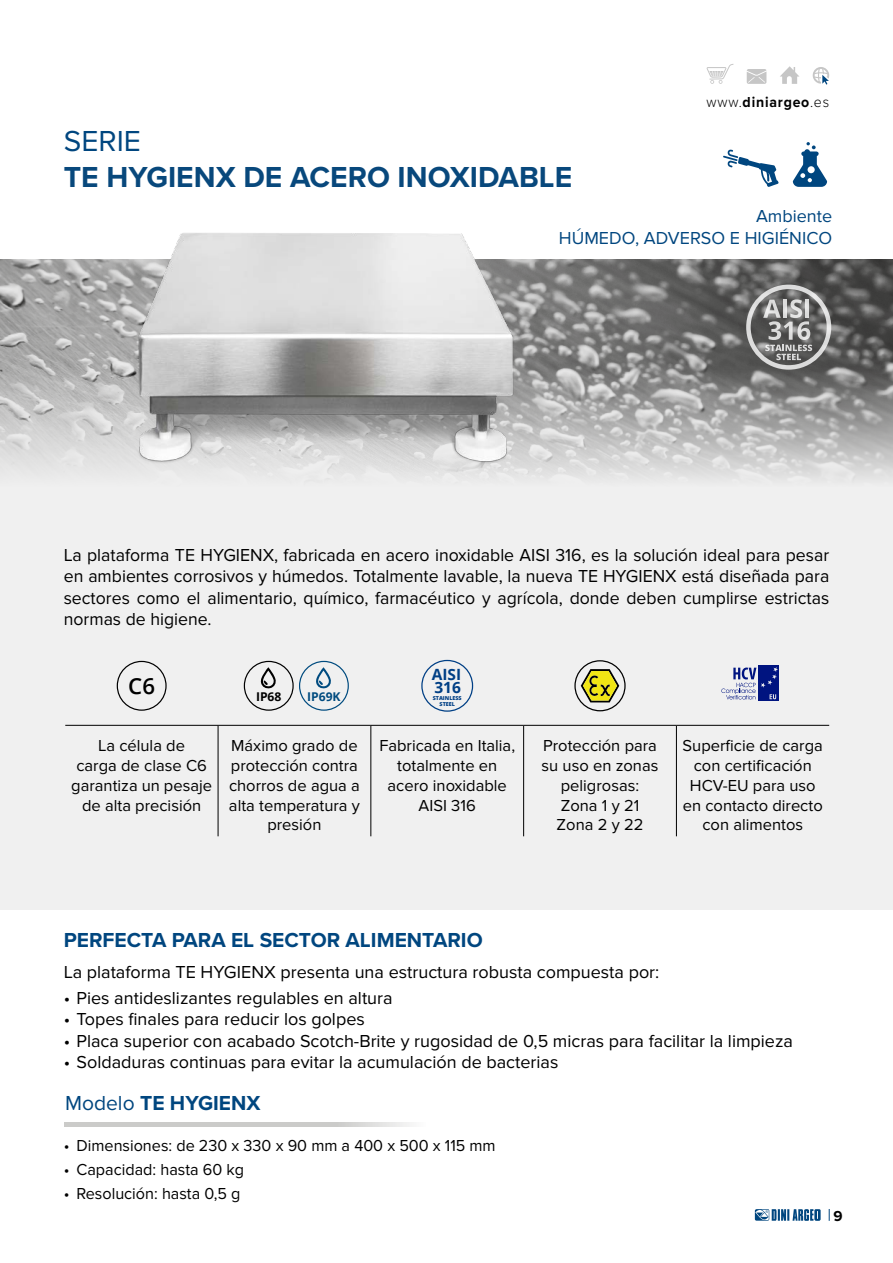
<style>
.page{position:relative;width:893px;height:1263px;background:#fff}
.page>*{position:absolute;margin:0;border:0;box-sizing:border-box;transform-origin:0 0}
.t1{font:700 30px "Proxima Nova";color:#08487c}
.t2{font:30px "Proxima Nova";color:#00467f}
.t3{font:600 22.2px "Open Sans";color:#000}
.t4{font:700 21px "Proxima Nova";color:#00467f}
.t5{font:18px/21.6px "Proxima Nova";color:#000;text-align:justify}
.t6{font:18px/21.6px "Proxima Nova";color:#00467f;text-align:right}
.t7{font:16.5px/19.8px "Proxima Nova";color:#000;text-align:center}
.t8{font:700 15.45px/13.4px "Open Sans";color:#003f85}
.t9{font:700 15px "Proxima Nova";letter-spacing:.055em;color:#000;scale:.94 1}
.t10{font:700 15px "Proxima Nova";letter-spacing:.055em;color:#000}
.t11{font:700 12.15px "Open Sans";color:#005087}
.t12{font:700 12.15px "Open Sans";color:#000}
.t13{font:800 5.4px/5.6px "Open Sans";color:#003f85;text-align:center}
.s1{font-weight:300}
.s2{font-weight:400}
</style>
<div class="page">
<svg style="left:829px;top:1209px;width:1px;height:12px"></svg>
<svg style="left:755px;top:1209px;width:66px;height:12px"></svg>
<div style="left:0;top:259px;width:893px;height:651px;background:#f0f0f0"></div>
<svg style="left:813px;top:67px;width:16px;height:18px"></svg>
<svg style="left:780px;top:66px;width:19px;height:18px"></svg>
<svg style="left:747px;top:69px;width:19px;height:15px"></svg>
<svg style="left:707px;top:64px;width:27px;height:20px"></svg>
<img style="left:0;top:259px;width:893px;height:223px">
<svg style="left:723px;top:150px;width:56px;height:37px"></svg>
<svg style="left:793px;top:142px;width:34px;height:45px"></svg>
<svg style="left:64px;top:1122px;width:346px;height:5px;background:#cfcfcd"></svg>
<img style="left:87px;top:233px;width:448px;height:249px">
<hr style="left:65px;top:725px;width:153px;height:1px;background:#000">
<hr style="left:218px;top:725px;width:153px;height:1px;background:#000">
<hr style="left:218px;top:725px;width:1px;height:111px;background:#000">
<hr style="left:371px;top:725px;width:153px;height:1px;background:#000">
<hr style="left:371px;top:725px;width:1px;height:111px;background:#000">
<hr style="left:524px;top:725px;width:152px;height:1px;background:#000">
<hr style="left:523px;top:725px;width:1px;height:111px;background:#000">
<hr style="left:676px;top:725px;width:153px;height:1px;background:#000">
<hr style="left:676px;top:725px;width:1px;height:111px;background:#000">
<div style="left:117px;top:661px;width:50px;height:50px;border:1px solid #000;border-radius:50%"></div>
<div style="left:244px;top:661px;width:50px;height:50px;border:1px solid #000;border-radius:50%"></div>
<svg style="left:261px;top:667px;width:15px;height:22px"></svg>
<div style="left:299px;top:661px;width:50px;height:50px;border:1px solid #005087;border-radius:50%"></div>
<svg style="left:316px;top:667px;width:15px;height:22px"></svg>
<div style="left:421px;top:660px;width:52px;height:52px;border:1px solid #003f85;border-radius:50%"></div>
<svg style="left:581px;top:669px;width:38px;height:33px"></svg>
<div style="left:574px;top:660px;width:52px;height:51px;border:1px solid #000;border-radius:50%"></div>
<svg style="left:758px;top:665px;width:21px;height:36px"></svg>
<svg style="left:721px;top:667px;width:57px;height:32px"></svg>
<div style="left:746px;top:285px;width:85px;height:85px;border:4px solid #fff;border-radius:50%"></div>
<svg style="left:763px;top:299px;width:49px;height:61px;background:#8b8b8b"></svg>
<h1 class="t2" style="left:64px;top:124px;width:79px">SERIE</h1>
<h1 class="t1" style="left:64px;top:155px;width:510px">TE HYGIENX DE ACERO INOXIDABLE</h1>
<p class="t9" style="left:707px;top:90px;width:132px"><span class="s1">www.</span>DINIARGEO<span class="s1">.es</span></p>
<p class="t6" style="left:559px;top:206px;width:275px">Ambiente<br>HÚMEDO, ADVERSO E HIGIÉNICO</p>
<p class="t5" style="left:64px;top:544px;width:767px">La plataforma TE HYGIENX, fabricada en acero inoxidable AISI 316, es la solución ideal para pesar en ambientes corrosivos y húmedos. Totalmente lavable, la nueva TE HYGIENX está diseñada para sectores como el alimentario, químico, farmacéutico y agrícola, donde deben cumplirse estrictas normas de higiene.</p>
<p class="t3" style="left:128px;top:671px;width:28px">C6</p>
<p class="t8" style="left:432px;top:667px;width:31px">AISI<br>316</p>
<p class="t12" style="left:256px;top:688px;width:27px">IP68</p>
<p class="t11" style="left:307px;top:688px;width:35px">IP69K</p>
<p class="t13" style="left:433px;top:695px;width:31px">STAINLESS<br>STEEL</p>
<p class="t7" style="left:71px;top:736px;width:142px">La célula de<br>carga de clase C6 garantiza un pesaje de alta precisión</p>
<p class="t7" style="left:229px;top:736px;width:132px">Máximo grado de protección contra chorros de agua a alta temperatura y presión</p>
<p class="t7" style="left:379px;top:736px;width:137px">Fabricada en Italia, totalmente en acero inoxidable<br>AISI 316</p>
<p class="t7" style="left:542px;top:736px;width:118px">Protección para su uso en zonas peligrosas:<br>Zona 1 y 21<br>Zona 2 y 22</p>
<p class="t7" style="left:683px;top:736px;width:142px">Superficie de carga con certificación<br>HCV-EU para uso en contacto directo con alimentos</p>
<p class="t4" style="left:64px;top:925px;width:27px">PERFEC</p>
<p class="t4" style="left:141px;top:925px;width:45px">TA PARA</p>
<p class="t4" style="left:231px;top:925px;width:43px">EL SEC</p>
<p class="t4" style="left:299px;top:925px;width:61px">TOR ALIMEN</p>
<p class="t4" style="left:422px;top:925px;width:25px">TARIO</p>
<p class="t5" style="left:64px;top:961px;width:597px">La plataforma TE HYGIENX presenta una estructura robusta compuesta por:</p>
<p class="t5" style="left:64px;top:987px;width:330px">• Pies antideslizantes regulables en altura</p>
<p class="t5" style="left:64px;top:1009px;width:303px">• Topes finales para reducir los golpes</p>
<p class="t5" style="left:64px;top:1030px;width:731px">• Placa superior con acabado Scotch-Brite y rugosidad de 0,5 micras para facilitar la limpieza</p>
<p class="t5" style="left:64px;top:1052px;width:496px">• Soldaduras continuas para evitar la acumulación de bacterias</p>
<p class="t4" style="left:65px;top:1087px;width:197px"><span class="s2">Modelo</span> TE HYGIENX</p>
<p class="t7" style="left:64px;top:1136px;width:433px">• Dimensiones: de 230 x 330 x 90 mm a 400 x 500 x 115 mm</p>
<p class="t7" style="left:64px;top:1160px;width:182px">• Capacidad: hasta 60 kg</p>
<p class="t7" style="left:64px;top:1184px;width:178px">• Resolución: hasta 0,5 g</p>
<p class="t10" style="left:833px;top:1204px;width:11px">9</p>
</div>
